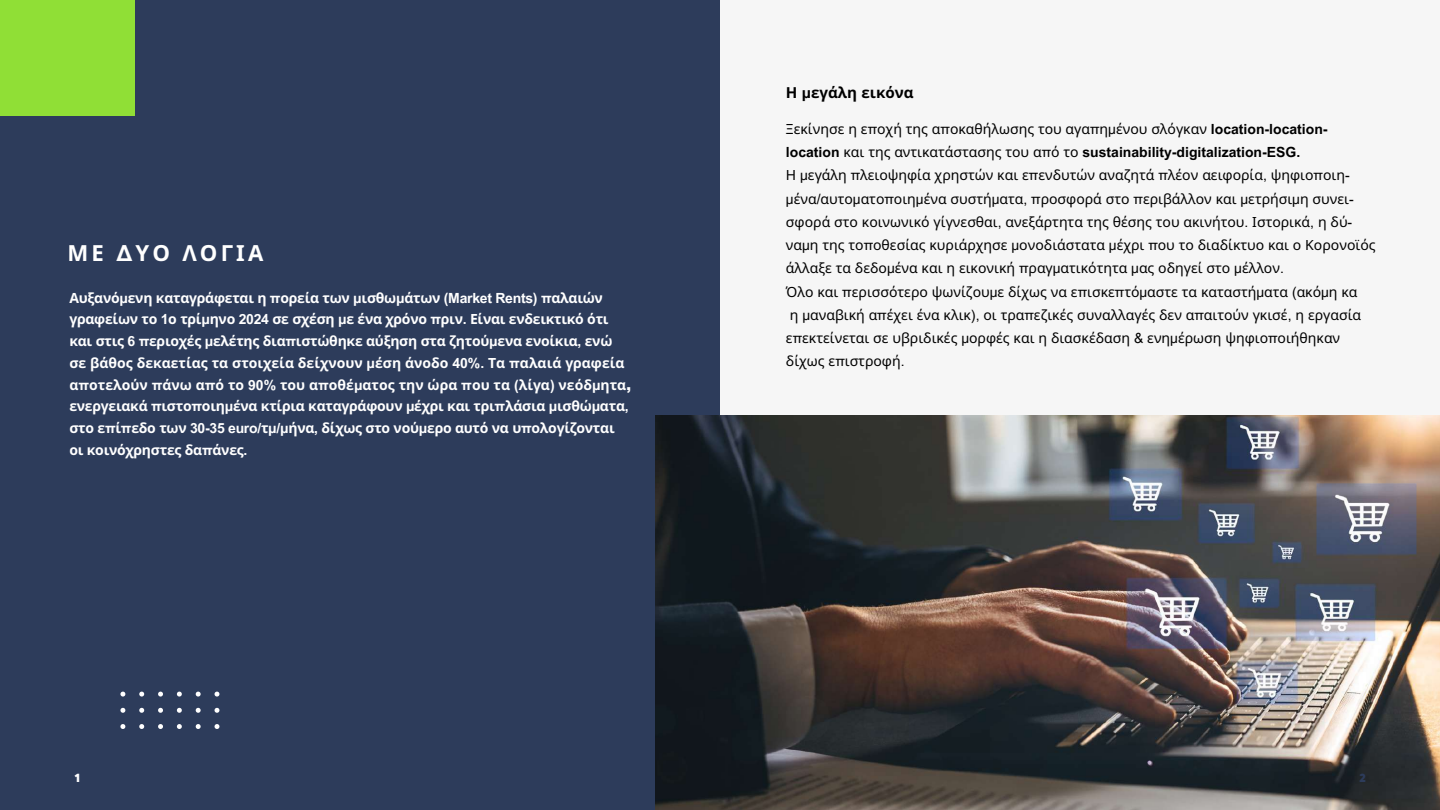
<style>
.page{position:relative;width:1440px;height:810px;background:#2d3c5b}
.page>*{position:absolute;margin:0;border:0;box-sizing:border-box;transform-origin:0 0}
.t1{font:700 22.2px "Noto Sans";letter-spacing:.14em;color:#fff}
.t2{font:700 15.2px "Noto Sans";color:#000}
.t3{font:14px/23.3px "Noto Sans";color:#000}
.t4{font:700 14px/21.8px "Noto Sans";letter-spacing:-.02em;color:#fff}
.t5{font:700 14px "Arial MT Pro";color:#000}
.t6{font:900 12px "Averta Std";color:#fff}
.t7{font:900 12px "Averta Std";color:#2d3c5b}
.s1{font-family:"Arial MT Pro"}
.s2{font-family:"Arial";font-weight:900}
.s3{font-family:"Arial MT Pro";font-weight:700}
.s4{font-family:"Noto Sans";font-weight:400}
.s5{font-weight:400}
</style>
<div class="page">
<svg style="left:215px;top:724px;width:4px;height:5px"></svg>
<svg style="left:196px;top:724px;width:5px;height:5px"></svg>
<svg style="left:177px;top:724px;width:5px;height:5px"></svg>
<svg style="left:158px;top:724px;width:5px;height:5px"></svg>
<svg style="left:139px;top:724px;width:5px;height:5px"></svg>
<svg style="left:120px;top:724px;width:5px;height:5px"></svg>
<svg style="left:215px;top:708px;width:4px;height:5px"></svg>
<svg style="left:196px;top:708px;width:5px;height:5px"></svg>
<svg style="left:177px;top:708px;width:5px;height:5px"></svg>
<svg style="left:158px;top:708px;width:5px;height:5px"></svg>
<svg style="left:139px;top:708px;width:5px;height:5px"></svg>
<svg style="left:120px;top:708px;width:5px;height:5px"></svg>
<svg style="left:215px;top:692px;width:4px;height:5px"></svg>
<svg style="left:196px;top:692px;width:5px;height:5px"></svg>
<svg style="left:177px;top:692px;width:5px;height:5px"></svg>
<svg style="left:158px;top:692px;width:5px;height:5px"></svg>
<svg style="left:139px;top:692px;width:5px;height:5px"></svg>
<svg style="left:120px;top:692px;width:5px;height:5px"></svg>
<div style="left:720px;top:0;width:720px;height:810px;background:#f6f6f6"></div>
<div style="left:0;top:0;width:135px;height:116px;background:#90df36"></div>
<img style="left:655px;top:415px;width:785px;height:395px">
<h1 class="t1" style="left:68px;top:237px;width:197px">ΜΕ <span class="s1">Δ</span>ΥΟ ΛΟΓΙΑ</h1>
<p class="t4" style="left:69px;top:286px;width:563px">Αυξανό<span class="s1">μ</span>ενη καταγράφεται η <span class="s1">π</span>ορεία των <span class="s1">μ</span>ισθω<span class="s1">μ</span>άτων <span class="s1">(Market Rents) π</span>αλαιών γραφείων το <span class="s1">1</span>ο τρί<span class="s1">μ</span>ηνο <span class="s1">2024</span> σε σχέση <span class="s1">μ</span>ε ένα χρόνο <span class="s1">π</span>ριν<span class="s1">.</span> Είναι ενδεικτικό ότι και στις <span class="s1">6 π</span>εριοχές <span class="s1">μ</span>ελέτης δια<span class="s1">π</span>ιστώθηκε αύξηση στα ζητού<span class="s1">μ</span>ενα ενοίκια<span class="s1">,</span> ενώ σε βάθος δεκαετίας τα στοιχεία δείχνουν <span class="s1">μ</span>έση άνοδο <span class="s1">40%.</span> Τα <span class="s1">π</span>αλαιά γραφεία α<span class="s1">π</span>οτελούν <span class="s1">π</span>άνω α<span class="s1">π</span>ό το <span class="s1">90%</span> του α<span class="s1">π</span>οθέ<span class="s1">μ</span>ατος την ώρα <span class="s1">π</span>ου τα <span class="s1">(</span>λίγα<span class="s1">)</span> νεόδ<span class="s1">μ</span>ητα<span class="s2">, </span>ενεργειακά <span class="s1">π</span>ιστο<span class="s1">π</span>οιη<span class="s1">μ</span>ένα κτίρια καταγράφουν <span class="s1">μ</span>έχρι και τρι<span class="s1">π</span>λάσια <span class="s1">μ</span>ισθώ<span class="s1">μ</span>ατα<span class="s1">, </span>στο ε<span class="s1">π</span>ί<span class="s1">π</span>εδο των <span class="s1">30-35 euro/</span>τ<span class="s1">μ/μ</span>ήνα<span class="s1">,</span> δίχως στο νού<span class="s1">μ</span>ερο αυτό να υ<span class="s1">π</span>ολογίζονται οι κοινόχρηστες δα<span class="s1">π</span>άνες<span class="s1">.</span></p>
<p class="t6" style="left:75px;top:770px;width:7px">1</p>
<p class="t2" style="left:786px;top:81px;width:129px">Η <span class="s1">μ</span>εγάλη εικόνα</p>
<p class="t3" style="left:786px;top:117px;width:543px">Ξεκίνησε η ε<span class="s1">π</span>οχή της α<span class="s1">π</span>οκαθήλωσης του αγα<span class="s1">π</span>η<span class="s1">μ</span>ένου σλόγκαν <span class="s3">location-location-</span></p>
<p class="t5" style="left:786px;top:147px;width:516px">location <span class="s4">και της αντικατάστασης του α</span><span class="s5">π</span><span class="s4">ό το</span> sustainability-digitalization-ESG.</p>
<p class="t3" style="left:786px;top:163px;width:591px">Η <span class="s1">μ</span>εγάλη <span class="s1">π</span>λειοψηφία χρηστών και ε<span class="s1">π</span>ενδυτών αναζητά <span class="s1">π</span>λέον αειφορία<span class="s1">,</span> ψηφιο<span class="s1">π</span>οιη&shy;<span class="s1">μ</span>ένα<span class="s1">/</span>αυτο<span class="s1">μ</span>ατο<span class="s1">π</span>οιη<span class="s1">μ</span>ένα συστή<span class="s1">μ</span>ατα<span class="s1">, π</span>ροσφορά στο <span class="s1">π</span>εριβάλλον και <span class="s1">μ</span>ετρήσι<span class="s1">μ</span>η συνει&shy;σφορά στο κοινωνικό γίγνεσθαι<span class="s1">,</span> ανεξάρτητα της θέσης του ακινήτου<span class="s1">.</span> Ιστορικά<span class="s1">,</span> η δύ&shy;να<span class="s1">μ</span>η της το<span class="s1">π</span>οθεσίας κυριάρχησε <span class="s1">μ</span>ονοδιάστατα <span class="s1">μ</span>έχρι <span class="s1">π</span>ου το διαδίκτυο και ο Κορονοϊός άλλαξε τα δεδο<span class="s1">μ</span>ένα και η εικονική <span class="s1">π</span>ραγ<span class="s1">μ</span>ατικότητα <span class="s1">μ</span>ας οδηγεί στο <span class="s1">μ</span>έλλον<span class="s1">.<br></span>Όλο και <span class="s1">π</span>ερισσότερο ψωνίζου<span class="s1">μ</span>ε δίχως να ε<span class="s1">π</span>ισκε<span class="s1">π</span>τό<span class="s1">μ</span>αστε τα καταστή<span class="s1">μ</span>ατα <span class="s1">(</span>ακό<span class="s1">μ</span>η κα<br>η <span class="s1">μ</span>αναβική α<span class="s1">π</span>έχει ένα κλικ<span class="s1">),</span> οι τρα<span class="s1">π</span>εζικές συναλλαγές δεν α<span class="s1">π</span>αιτούν γκισέ<span class="s1">,</span> η εργασία ε<span class="s1">π</span>εκτείνεται σε υβριδικές <span class="s1">μ</span>ορφές και η διασκέδαση <span class="s1">&amp;</span> ενη<span class="s1">μ</span>έρωση ψηφιο<span class="s1">π</span>οιήθηκαν δίχως ε<span class="s1">π</span>ιστροφή<span class="s1">.</span></p>
<p class="t7" style="left:1359px;top:770px;width:8px">2</p>
</div>
